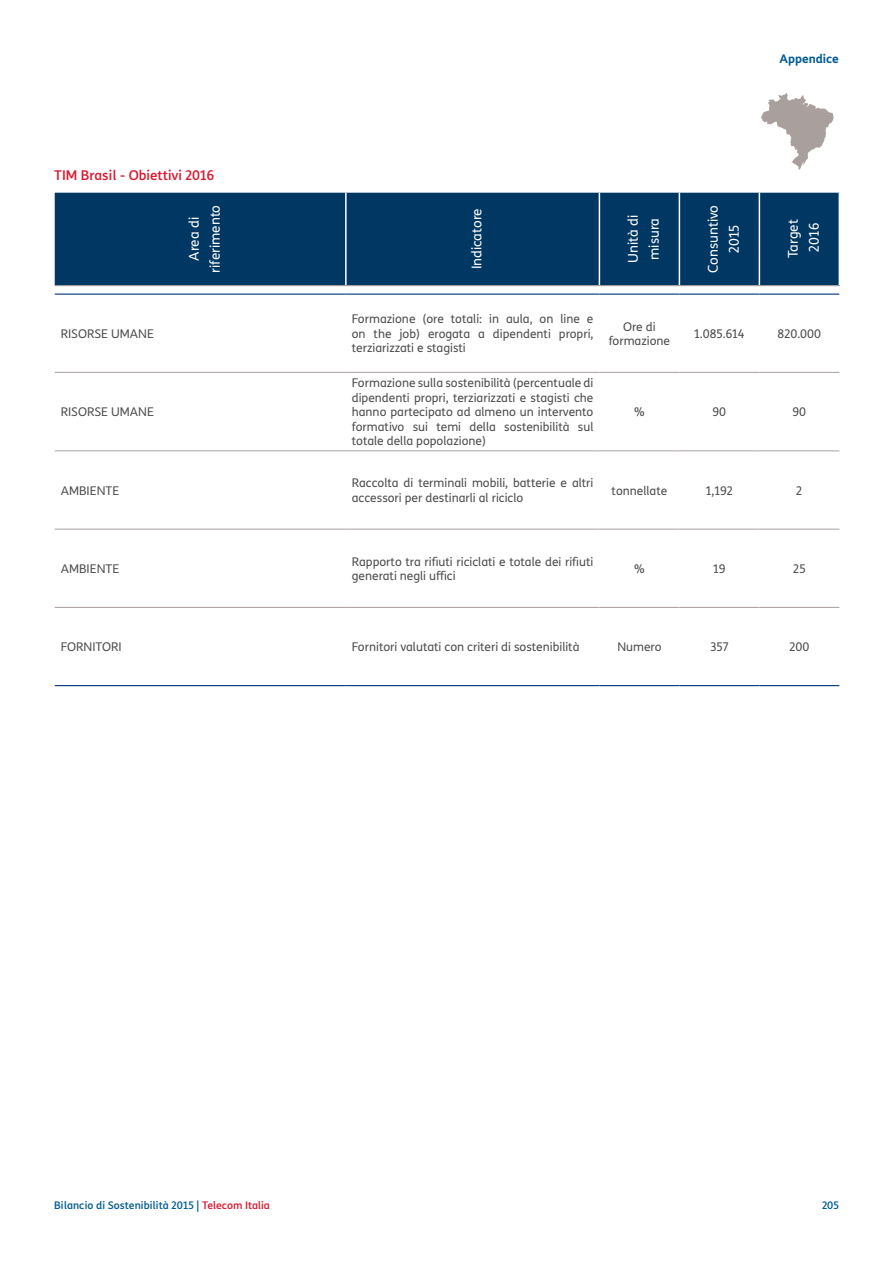
<style>
.page{position:relative;width:893px;height:1263px;background:#fff}
.page>*{position:absolute;margin:0;border:0;box-sizing:border-box;transform-origin:0 0}
.t1{font:13.5px/21px "TIM Sans";color:#fff;text-align:center}
.t2{font:500 13.5px "TIM Sans";color:#da1a32}
.t3{font:12px/14.4px "TIM Sans";color:#4d4d4f;text-align:justify}
.t4{font:700 12px "TIM Sans";color:#005b94}
.t5{font:500 10.5px "TIM Sans";color:#005b94}
.s1{color:#da1a32}
</style>
<div class="page">
<div style="left:55px;top:193px;width:784px;height:92px;background:#003863"></div>
<hr style="left:55px;top:285px;width:291px;height:1px;background:#a99f9c">
<hr style="left:346px;top:285px;width:253px;height:1px;background:#a99f9c">
<hr style="left:599px;top:285px;width:80px;height:1px;background:#a99f9c">
<hr style="left:679px;top:285px;width:80px;height:1px;background:#a99f9c">
<hr style="left:759px;top:285px;width:81px;height:1px;background:#a99f9c">
<hr style="left:55px;top:372px;width:291px;height:1px;background:#a99f9c">
<hr style="left:346px;top:372px;width:253px;height:1px;background:#a99f9c">
<hr style="left:599px;top:372px;width:80px;height:1px;background:#a99f9c">
<hr style="left:679px;top:372px;width:80px;height:1px;background:#a99f9c">
<hr style="left:759px;top:372px;width:80px;height:1px;background:#a99f9c">
<hr style="left:55px;top:529px;width:291px;height:1px;background:#a99f9c">
<hr style="left:346px;top:529px;width:253px;height:1px;background:#a99f9c">
<hr style="left:599px;top:529px;width:80px;height:1px;background:#a99f9c">
<hr style="left:679px;top:529px;width:80px;height:1px;background:#a99f9c">
<hr style="left:759px;top:529px;width:80px;height:1px;background:#a99f9c">
<hr style="left:55px;top:607px;width:291px;height:1px;background:#a99f9c">
<hr style="left:346px;top:607px;width:253px;height:1px;background:#a99f9c">
<hr style="left:599px;top:607px;width:80px;height:1px;background:#a99f9c">
<hr style="left:679px;top:607px;width:80px;height:1px;background:#a99f9c">
<hr style="left:759px;top:607px;width:80px;height:1px;background:#a99f9c">
<hr style="left:759px;top:193px;width:1px;height:92px;background:#fff">
<hr style="left:679px;top:193px;width:1px;height:92px;background:#fff">
<hr style="left:345px;top:193px;width:2px;height:92px;background:#fff">
<hr style="left:599px;top:193px;width:1px;height:92px;background:#fff">
<hr style="left:55px;top:294px;width:291px;height:1px;background:#00377b">
<hr style="left:346px;top:294px;width:253px;height:1px;background:#00377b">
<hr style="left:599px;top:294px;width:80px;height:1px;background:#00377b">
<hr style="left:679px;top:294px;width:80px;height:1px;background:#00377b">
<hr style="left:759px;top:294px;width:80px;height:1px;background:#00377b">
<hr style="left:55px;top:451px;width:291px;height:1px;background:#a99f9c">
<hr style="left:346px;top:451px;width:253px;height:1px;background:#a99f9c">
<hr style="left:599px;top:451px;width:80px;height:1px;background:#a99f9c">
<hr style="left:679px;top:451px;width:80px;height:1px;background:#a99f9c">
<hr style="left:759px;top:451px;width:80px;height:1px;background:#a99f9c">
<hr style="left:55px;top:685px;width:291px;height:1px;background:#00377b">
<hr style="left:346px;top:685px;width:253px;height:1px;background:#00377b">
<hr style="left:599px;top:685px;width:80px;height:1px;background:#00377b">
<hr style="left:679px;top:685px;width:80px;height:1px;background:#00377b">
<hr style="left:759px;top:685px;width:80px;height:1px;background:#00377b">
<svg style="left:761px;top:93px;width:73px;height:77px"></svg>
<p class="t4" style="left:780px;top:49px;width:61px">Appendice</p>
<p class="t2" style="left:54px;top:165px;width:161px">TIM Brasil - Obiettivi 2016</p>
<p class="t1" style="left:183px;top:273px;width:70px;rotate:-90deg">Area di riferimento</p>
<p class="t1" style="left:466px;top:269px;width:63px;rotate:-90deg">Indicatore</p>
<p class="t1" style="left:622px;top:263px;width:49px;text-align:left;rotate:-90deg">Unità di misura</p>
<p class="t1" style="left:702px;top:273px;width:69px;rotate:-90deg">Consuntivo<br>2015</p>
<p class="t1" style="left:782px;top:258px;width:40px;rotate:-90deg">Target<br>2016</p>
<p class="t3" style="left:61px;top:326px;width:95px">RISORSE UMANE</p>
<p class="t3" style="left:61px;top:404px;width:95px">RISORSE UMANE</p>
<p class="t3" style="left:352px;top:312px;width:243px">Formazione (ore totali: in aula, on line e on the job) erogata a dipendenti propri, terziarizzati e stagisti</p>
<p class="t3" style="left:609px;top:319px;width:63px;text-align:center">Ore di formazione</p>
<p class="t3" style="left:694px;top:326px;width:52px">1.085.614</p>
<p class="t3" style="left:778px;top:326px;width:45px">820.000</p>
<p class="t3" style="left:352px;top:376px;width:243px">Formazione sulla sostenibilità (percentuale di dipendenti propri, terziarizzati e stagisti che hanno partecipato ad almeno un intervento formativo sui temi della sostenibilità sul totale della popolazione)</p>
<p class="t3" style="left:634px;top:404px;width:12px">%</p>
<p class="t3" style="left:713px;top:404px;width:15px">90</p>
<p class="t3" style="left:793px;top:404px;width:15px">90</p>
<p class="t3" style="left:61px;top:483px;width:60px">AMBIENTE</p>
<p class="t3" style="left:352px;top:476px;width:243px">Raccolta di terminali mobili, batterie e altri accessori per destinarli al riciclo</p>
<p class="t3" style="left:612px;top:483px;width:57px">tonnellate</p>
<p class="t3" style="left:706px;top:483px;width:29px">1,192</p>
<p class="t3" style="left:796px;top:483px;width:8px">2</p>
<p class="t3" style="left:61px;top:561px;width:60px">AMBIENTE</p>
<p class="t3" style="left:352px;top:554px;width:243px">Rapporto tra rifiuti riciclati e totale dei rifiuti generati negli uffici</p>
<p class="t3" style="left:634px;top:561px;width:12px">%</p>
<p class="t3" style="left:713px;top:561px;width:14px">19</p>
<p class="t3" style="left:793px;top:561px;width:14px">25</p>
<p class="t3" style="left:61px;top:639px;width:62px">FORNITORI</p>
<p class="t3" style="left:352px;top:639px;width:229px">Fornitori valutati con criteri di sostenibilità</p>
<p class="t3" style="left:617px;top:639px;width:46px">Numero</p>
<p class="t3" style="left:710px;top:639px;width:20px">357</p>
<p class="t3" style="left:789px;top:639px;width:21px">200</p>
<p class="t5" style="left:54px;top:1197px;width:217px">Bilancio di Sostenibilità 2015 | <span class="s1">Telecom Italia</span></p>
<p class="t5" style="left:822px;top:1198px;width:18px">205</p>
</div>
